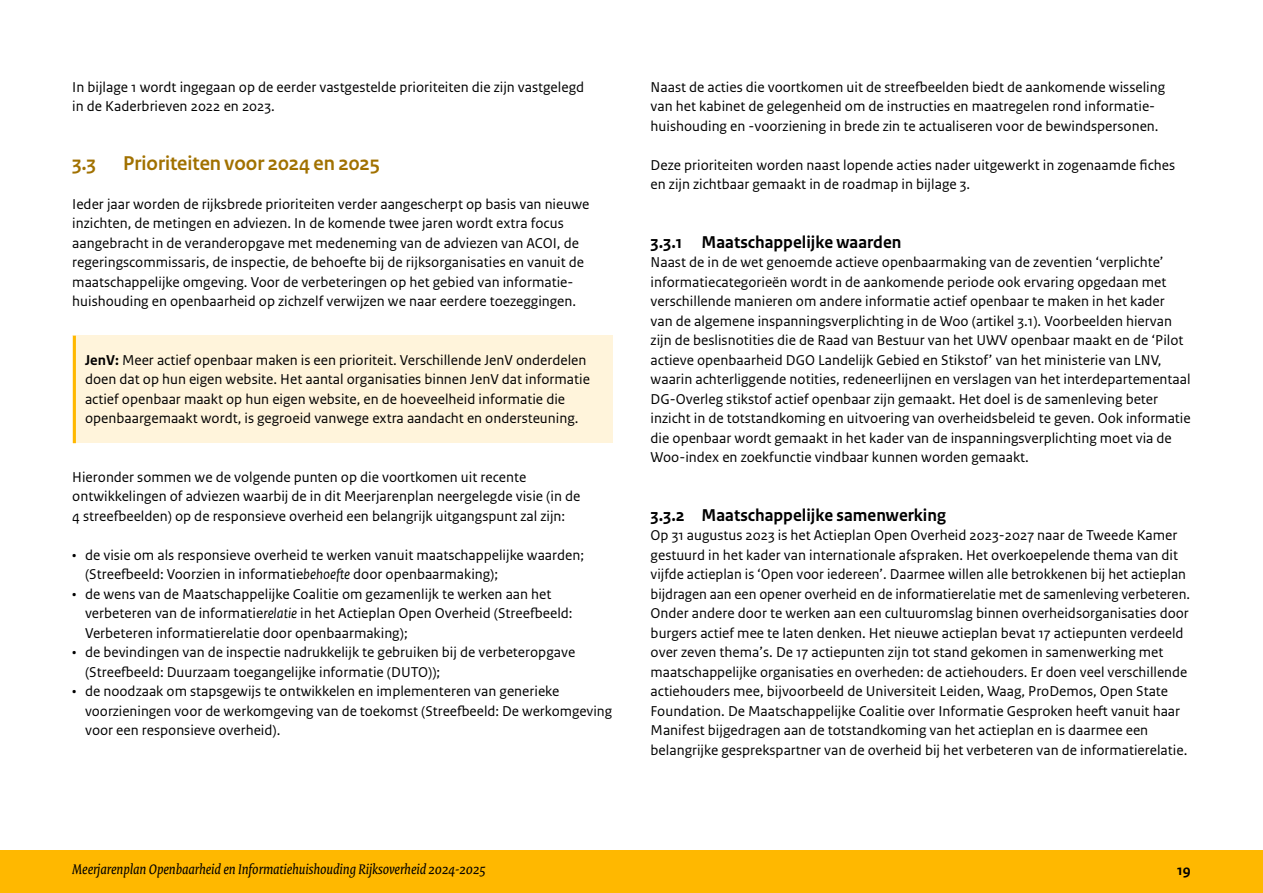
<style>
.page{position:relative;width:1263px;height:893px;background:#fff}
.page>*{position:absolute;margin:0;border:0;box-sizing:border-box;transform-origin:0 0}
.H2_Paragraafkop_geel{font:700 21px "Rijksoverheid Sans Heading";color:#a17100}
.H2_Alineakop___subparagraaf{font:700 18px "Rijksoverheid Sans Text";color:#000}
.P_Broodtekst{font:15px/19.5px "Rijksoverheid Sans Text";color:#000}
.P_Kadertekst_Sans_Donkergeel{font:15px/19.5px "Rijksoverheid Sans Text";color:#000}
.t1{font:italic 15px "Rijksoverheid Serif";color:#000}
.t2{font:700 15px "Rijksoverheid Sans Text";color:#000}
.s1{font-weight:700}
.s2{font-style:italic}
</style>
<div class="page">
<div style="left:0;top:850px;width:1263px;height:43px;background:#ffb800"></div>
<div style="left:72px;top:336px;width:540px;height:107px;background:#fff4db"></div>
<hr style="left:73px;top:336px;width:3px;height:107px;background:#ffb800">
<p class="P_Broodtekst" style="left:72px;top:77px;width:513px">In bijlage 1 wordt ingegaan op de eerder vastgestelde prioriteiten die zijn vastgelegd in de Kaderbrieven 2022 en 2023.</p>
<h2 class="H2_Paragraafkop_geel" style="left:72px;top:151px;width:25px">3.3</h2>
<h2 class="H2_Paragraafkop_geel" style="left:123px;top:151px;width:258px">Prioriteiten voor 2024 en 2025</h2>
<p class="P_Broodtekst" style="left:72px;top:194px;width:519px">Ieder jaar worden de rijksbrede prioriteiten verder aangescherpt op basis van nieuwe inzichten, de metingen en adviezen. In de komende twee jaren wordt extra focus aangebracht in de veranderopgave met medeneming van de adviezen van ACOI, de regeringscommissaris, de inspectie, de behoefte bij de rijksorganisaties en vanuit de maatschappelijke omgeving. Voor de verbeteringen op het gebied van informatie&shy;huishouding en openbaarheid op zichzelf verwijzen we naar eerdere toezeggingen.</p>
<p class="P_Kadertekst_Sans_Donkergeel" style="left:85px;top:350px;width:506px"><span class="s1">JenV:</span> Meer actief openbaar maken is een prioriteit. Verschillende JenV onderdelen doen dat op hun eigen website. Het aantal organisaties binnen JenV dat informatie actief openbaar maakt op hun eigen website, en de hoeveelheid informatie die openbaargemaakt wordt, is gegroeid vanwege extra aandacht en ondersteuning.</p>
<p class="P_Broodtekst" style="left:72px;top:467px;width:510px">Hieronder sommen we de volgende punten op die voortkomen uit recente ontwikkelingen of adviezen waarbij de in dit Meerjarenplan neergelegde visie (in de<br>4 streefbeelden) op de responsieve overheid een belangrijk uitgangspunt zal zijn:</p>
<p class="P_Broodtekst" style="left:85px;top:545px;width:501px;text-indent:-13px">• de visie om als responsieve overheid te werken vanuit maatschappelijke waarden; (Streefbeeld: Voorzien in informatie<span class="s2">behoefte</span> door openbaarmaking);</p>
<p class="P_Broodtekst" style="left:85px;top:584px;width:489px;text-indent:-13px">• de wens van de Maatschappelijke Coalitie om gezamenlijk te werken aan het verbeteren van de informatie<span class="s2">relatie</span> in het Actieplan Open Overheid (Streefbeeld:<br>Verbeteren informatierelatie door openbaarmaking);</p>
<p class="P_Broodtekst" style="left:85px;top:643px;width:492px;text-indent:-13px">• de bevindingen van de inspectie nadrukkelijk te gebruiken bij de verbeteropgave (Streefbeeld: Duurzaam toegangelijke informatie (DUTO));</p>
<p class="P_Broodtekst" style="left:85px;top:682px;width:529px;text-indent:-13px">• de noodzaak om stapsgewijs te ontwikkelen en implementeren van generieke voorzieningen voor de werkomgeving van de toekomst (Streefbeeld: De werkomgeving voor een responsieve overheid).</p>
<p class="P_Broodtekst" style="left:651px;top:77px;width:516px">Naast de acties die voortkomen uit de streefbeelden biedt de aankomende wisseling van het kabinet de gelegenheid om de instructies en maatregelen rond informatie&shy;huishouding en -voorziening in brede zin te actualiseren voor de bewindspersonen.</p>
<p class="P_Broodtekst" style="left:651px;top:155px;width:526px">Deze prioriteiten worden naast lopende acties nader uitgewerkt in zogenaamde fiches en zijn zichtbaar gemaakt in de roadmap in bijlage 3.</p>
<h2 class="H2_Alineakop___subparagraaf" style="left:651px;top:232px;width:252px">3.3.1 Maatschappelijke waarden</h2>
<p class="P_Broodtekst" style="left:651px;top:253px;width:542px">Naast de in de wet genoemde actieve openbaarmaking van de zeventien ‘verplichte’ informatiecategorieën wordt in de aankomende periode ook ervaring opgedaan met verschillende manieren om andere informatie actief openbaar te maken in het kader van de algemene inspanningsverplichting in de Woo (artikel 3.1). Voorbeelden hiervan zijn de beslisnotities die de Raad van Bestuur van het UWV openbaar maakt en de ‘Pilot actieve openbaarheid DGO Landelijk Gebied en Stikstof’ van het ministerie van LNV, waarin achterliggende notities, redeneerlijnen en verslagen van het interdepartementaal DG-Overleg stikstof actief openbaar zijn gemaakt. Het doel is de samenleving beter inzicht in de totstandkoming en uitvoering van overheidsbeleid te geven. Ook informatie die openbaar wordt gemaakt in het kader van de inspanningsverplichting moet via de Woo-index en zoekfunctie vindbaar kunnen worden gemaakt.</p>
<h2 class="H2_Alineakop___subparagraaf" style="left:651px;top:505px;width:297px">3.3.2 Maatschappelijke samenwerking</h2>
<p class="P_Broodtekst" style="left:651px;top:526px;width:541px">Op 31 augustus 2023 is het Actieplan Open Overheid 2023-2027 naar de Tweede Kamer gestuurd in het kader van internationale afspraken. Het overkoepelende thema van dit vijfde actieplan is ‘Open voor iedereen’. Daarmee willen alle betrokkenen bij het actieplan bijdragen aan een opener overheid en de informatierelatie met de samenleving verbeteren.<br>Onder andere door te werken aan een cultuuromslag binnen overheidsorganisaties door burgers actief mee te laten denken. Het nieuwe actieplan bevat 17 actiepunten verdeeld over zeven thema’s. De 17 actiepunten zijn tot stand gekomen in samenwerking met maatschappelijke organisaties en overheden: de actiehouders. Er doen veel verschillende actiehouders mee, bijvoorbeeld de Universiteit Leiden, Waag, ProDemos, Open State Foundation. De Maatschappelijke Coalitie over Informatie Gesproken heeft vanuit haar Manifest bijgedragen aan de totstandkoming van het actieplan en is daarmee een belangrijke gesprekspartner van de overheid bij het verbeteren van de informatierelatie.</p>
<p class="t1" style="left:72px;top:860px;width:415px">Meerjarenplan Openbaarheid en Informatiehuishouding Rijksoverheid 2024-2025</p>
<p class="t2" style="left:1177px;top:862px;width:15px">19</p>
</div>
